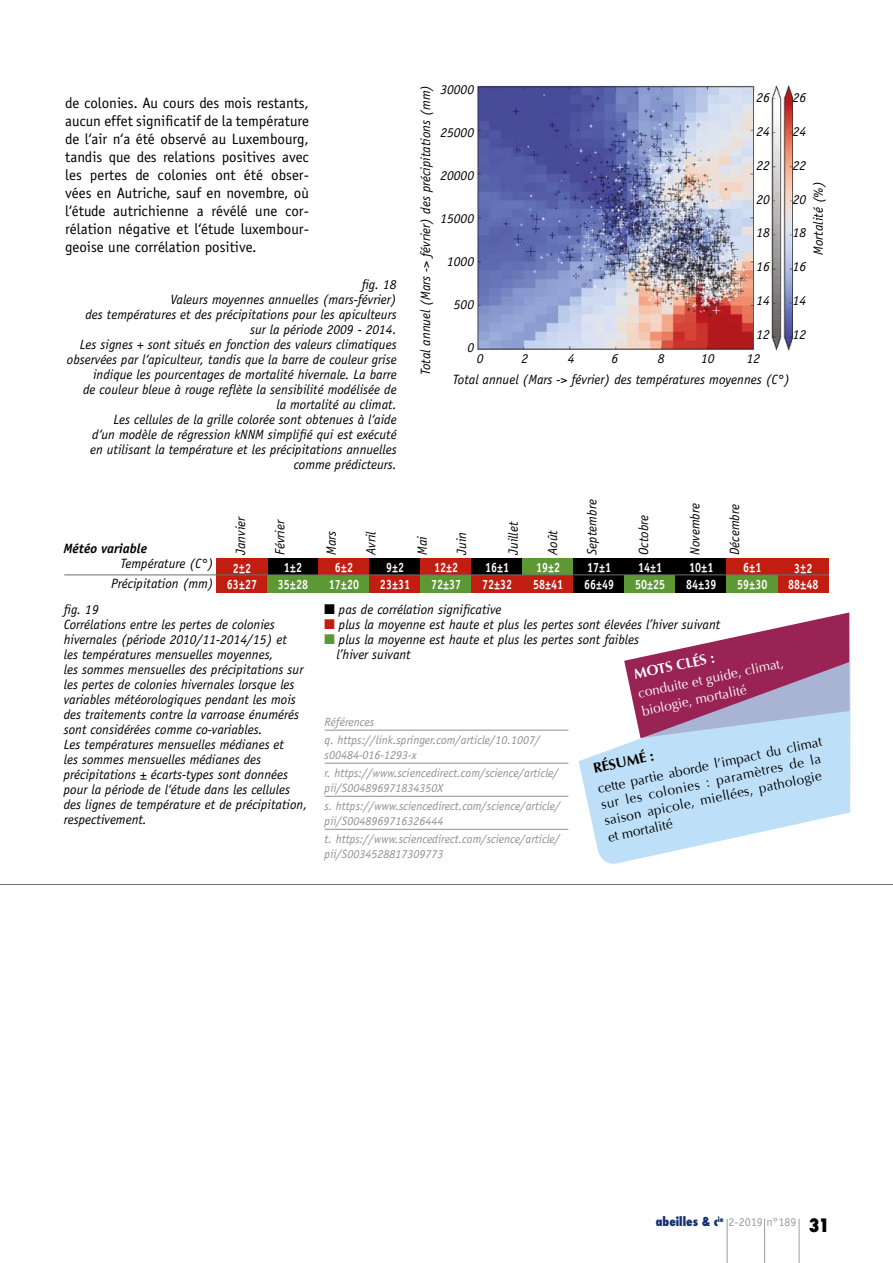
<style>
.page{position:relative;width:893px;height:1263px;background:#fff}
.page>*{position:absolute;margin:0;border:0;box-sizing:border-box;transform-origin:0 0}
.t1{font:800 condensed 18px "Futura";color:#000}
.t2{font:15px/18px "Officina Sans";color:#000;text-align:justify}
.t3{font:700 14.25px "Optima";color:#fff}
.t4{font:700 14.25px "Optima";color:#000}
.t5{font:italic 13.5px/15px "Officina Sans";color:#000;text-align:right}
.t6{font:700 13.5px/16.5px "Officina Sans";color:#fff;text-align:center;scale:.8 1}
.t7{font:13.5px/16.5px "Optima";color:#000}
.t8{font:13.5px/18px "Optima";color:#fff}
.t9{font:italic 700 13.5px "Officina Sans";color:#000}
.t10{font:italic 12px/18.6px "Officina Sans";color:#909090}
.t11{font:12px "Officina Sans";color:#9d9d9c}
.s1{font-family:"Futura";font-weight:800;font-stretch:condensed;color:#163072}
</style>
<div class="page">
<hr style="left:727px;top:1219px;width:1px;height:44px;background:#9d9d9c">
<hr style="left:764px;top:1219px;width:1px;height:44px;background:#9d9d9c">
<hr style="left:799px;top:1219px;width:1px;height:44px;background:#9d9d9c">
<div style="left:267px;top:558px;width:52px;height:17px;background:#000"></div>
<div style="left:216px;top:558px;width:51px;height:34px;background:#c21d11"></div>
<div style="left:319px;top:558px;width:51px;height:17px;background:#c21d11"></div>
<div style="left:370px;top:558px;width:51px;height:17px;background:#000"></div>
<div style="left:421px;top:558px;width:51px;height:17px;background:#c21d11"></div>
<div style="left:472px;top:558px;width:51px;height:17px;background:#000"></div>
<div style="left:523px;top:558px;width:51px;height:17px;background:#5c9833"></div>
<div style="left:574px;top:558px;width:51px;height:17px;background:#000"></div>
<div style="left:625px;top:558px;width:51px;height:17px;background:#000"></div>
<div style="left:676px;top:558px;width:51px;height:17px;background:#000"></div>
<div style="left:727px;top:558px;width:51px;height:17px;background:#c21d11"></div>
<div style="left:778px;top:558px;width:51px;height:34px;background:#c21d11"></div>
<div style="left:267px;top:575px;width:52px;height:17px;background:#5c9833"></div>
<div style="left:319px;top:575px;width:51px;height:17px;background:#5c9833"></div>
<div style="left:370px;top:575px;width:51px;height:17px;background:#c21d11"></div>
<div style="left:421px;top:575px;width:51px;height:17px;background:#5c9833"></div>
<div style="left:472px;top:575px;width:51px;height:17px;background:#c21d11"></div>
<div style="left:523px;top:575px;width:51px;height:17px;background:#c21d11"></div>
<div style="left:574px;top:575px;width:51px;height:17px;background:#000"></div>
<div style="left:625px;top:575px;width:51px;height:17px;background:#5c9833"></div>
<div style="left:676px;top:575px;width:51px;height:17px;background:#000"></div>
<div style="left:727px;top:575px;width:51px;height:17px;background:#5c9833"></div>
<hr style="left:65px;top:574px;width:764px;height:1px;background:#706f6f">
<img style="left:476px;top:85px;width:317px;height:266px">
<div style="left:755px;top:92px;width:15px;height:257px;background:#fff"></div>
<hr style="left:325px;top:730px;width:243px;height:1px;background:#909090">
<hr style="left:325px;top:763px;width:243px;height:1px;background:#909090">
<hr style="left:325px;top:796px;width:243px;height:1px;background:#909090">
<hr style="left:325px;top:829px;width:243px;height:1px;background:#909090">
<svg style="left:624px;top:612px;width:225px;height:50px"></svg>
<svg style="left:579px;top:662px;width:271px;height:202px;fill:#bddff7"></svg>
<hr style="left:0;top:884px;width:893px;height:1px;background:#706f6f">
<p class="t2" style="left:65px;top:94px;width:245px">de colonies. Au cours des mois restants, aucun effet significatif de la température de l‘air n‘a été observé au Luxembourg, tandis que des relations positives avec les pertes de colonies ont été obser&shy;vées en Autriche, sauf en novembre, où l‘étude autrichienne a révélé une cor&shy;rélation négative et l‘étude luxembour&shy;geoise une corrélation positive.</p>
<p class="t5" style="left:67px;top:277px;width:331px">fig. 18<br>Valeurs moyennes annuelles (mars-février)<br>des températures et des précipitations pour les apiculteurs sur la période 2009 - 2014.<br>Les signes + sont situés en fonction des valeurs climatiques observées par l‘apiculteur, tandis que la barre de couleur grise indique les pourcentages de mortalité hivernale. La barre<br>de couleur bleue à rouge reflète la sensibilité modélisée de<br>la mortalité au climat.<br>Les cellules de la grille colorée sont obtenues à l‘aide<br>d‘un modèle de régression kNNM simplifié qui est exécuté<br>en utilisant la température et les précipitations annuelles comme prédicteurs.</p>
<p class="t5" style="left:440px;top:82px;width:35px">30000</p>
<p class="t5" style="left:440px;top:125px;width:35px">25000</p>
<p class="t5" style="left:440px;top:168px;width:35px">20000</p>
<p class="t5" style="left:440px;top:211px;width:35px">15000</p>
<p class="t5" style="left:447px;top:254px;width:28px">1000</p>
<p class="t5" style="left:454px;top:297px;width:22px">500</p>
<p class="t5" style="left:467px;top:340px;width:8px">0</p>
<p class="t5" style="left:418px;top:375px;width:292px;rotate:-90deg">Total annuel (Mars -&gt; février) des précipitations (mm)</p>
<p class="t5" style="left:756px;top:90px;width:15px">26</p>
<p class="t5" style="left:756px;top:124px;width:15px">24</p>
<p class="t5" style="left:756px;top:158px;width:15px">22</p>
<p class="t5" style="left:756px;top:192px;width:15px">20</p>
<p class="t5" style="left:756px;top:225px;width:15px">18</p>
<p class="t5" style="left:756px;top:259px;width:15px">16</p>
<p class="t5" style="left:756px;top:293px;width:15px">14</p>
<p class="t5" style="left:756px;top:327px;width:15px">12</p>
<p class="t5" style="left:793px;top:90px;width:15px">26</p>
<p class="t5" style="left:793px;top:124px;width:15px">24</p>
<p class="t5" style="left:793px;top:158px;width:15px">22</p>
<p class="t5" style="left:793px;top:192px;width:15px">20</p>
<p class="t5" style="left:793px;top:225px;width:15px">18</p>
<p class="t5" style="left:793px;top:259px;width:15px">16</p>
<p class="t5" style="left:793px;top:293px;width:15px">14</p>
<p class="t5" style="left:793px;top:327px;width:15px">12</p>
<p class="t5" style="left:811px;top:255px;width:75px;rotate:-90deg">Mortalité (%)</p>
<p class="t5" style="left:477px;top:351px;width:8px">0</p>
<p class="t5" style="left:521px;top:351px;width:8px">2</p>
<p class="t5" style="left:568px;top:351px;width:8px">4</p>
<p class="t5" style="left:611px;top:351px;width:8px">6</p>
<p class="t5" style="left:658px;top:351px;width:8px">8</p>
<p class="t5" style="left:701px;top:351px;width:15px">10</p>
<p class="t5" style="left:747px;top:351px;width:15px">12</p>
<p class="t5" style="left:453px;top:372px;width:339px">Total annuel (Mars -&gt; février) des températures moyennes (C°)</p>
<p class="t9" style="left:63px;top:540px;width:85px">Météo variable</p>
<p class="t5" style="left:111px;top:554px;width:104px;line-height:19.5px">Température (C°)<br>Précipitation (mm)</p>
<p class="t5" style="left:233px;top:555px;width:40px;rotate:-90deg">Janvier</p>
<p class="t5" style="left:272px;top:555px;width:37px;rotate:-90deg">Février</p>
<p class="t5" style="left:324px;top:555px;width:26px;rotate:-90deg">Mars</p>
<p class="t5" style="left:363px;top:555px;width:25px;rotate:-90deg">Avril</p>
<p class="t5" style="left:415px;top:555px;width:21px;rotate:-90deg">Mai</p>
<p class="t5" style="left:454px;top:555px;width:24px;rotate:-90deg">Juin</p>
<p class="t5" style="left:506px;top:555px;width:35px;rotate:-90deg">Juillet</p>
<p class="t5" style="left:545px;top:555px;width:27px;rotate:-90deg">Août</p>
<p class="t5" style="left:585px;top:555px;width:57px;rotate:-90deg">Septembre</p>
<p class="t5" style="left:636px;top:555px;width:41px;rotate:-90deg">Octobre</p>
<p class="t5" style="left:687px;top:555px;width:53px;rotate:-90deg">Novembre</p>
<p class="t5" style="left:727px;top:555px;width:52px;rotate:-90deg">Décembre</p>
<p class="t6" style="left:233px;top:559px;width:24px">2+–2</p>
<p class="t6" style="left:290px;top:561px;width:17px">–2</p>
<p class="t6" style="left:227px;top:576px;width:39px">63+–27</p>
<p class="t6" style="left:335px;top:559px;width:24px">6+–2</p>
<p class="t6" style="left:386px;top:559px;width:24px">9+–2</p>
<p class="t6" style="left:434px;top:559px;width:32px">12+–2</p>
<p class="t6" style="left:485px;top:559px;width:32px">16+–1</p>
<p class="t6" style="left:536px;top:559px;width:32px">19+–2</p>
<p class="t6" style="left:587px;top:559px;width:32px">17+–1</p>
<p class="t6" style="left:638px;top:559px;width:32px">14+–1</p>
<p class="t6" style="left:689px;top:559px;width:32px">10+–1</p>
<p class="t6" style="left:743px;top:559px;width:24px">6+–1</p>
<p class="t6" style="left:788px;top:559px;width:32px">3+–2<br>88+</p>
<p class="t6" style="left:284px;top:558px;width:17px">1+</p>
<p class="t6" style="left:278px;top:576px;width:39px">35+–28</p>
<p class="t6" style="left:329px;top:576px;width:39px">17+–20</p>
<p class="t6" style="left:380px;top:576px;width:39px">23+–31</p>
<p class="t6" style="left:431px;top:576px;width:39px">72+–37</p>
<p class="t6" style="left:482px;top:576px;width:39px">72+–32</p>
<p class="t6" style="left:533px;top:576px;width:39px">58+–41</p>
<p class="t6" style="left:584px;top:576px;width:39px">66+–49</p>
<p class="t6" style="left:635px;top:576px;width:39px">50+–25</p>
<p class="t6" style="left:686px;top:576px;width:39px">84+–39</p>
<p class="t6" style="left:737px;top:576px;width:39px">59+–30</p>
<p class="t6" style="left:800px;top:576px;width:24px">–48</p>
<p class="t5" style="left:64px;top:602px;width:245px;text-align:left">fig. 19<br>Corrélations entre les pertes de colonies hivernales (période 2010/11-2014/15) et<br>les températures mensuelles moyennes,<br>les sommes mensuelles des précipitations sur les pertes de colonies hivernales lorsque les variables météorologiques pendant les mois des traitements contre la varroase énumérés sont considérées comme co-variables.<br>Les températures mensuelles médianes et<br>les sommes mensuelles médianes des précipitations ± écarts-types sont données pour la période de l‘étude dans les cellules des lignes de température et de précipitation, respectivement.</p>
<p class="t5" style="left:337px;top:602px;width:385px;text-align:left">pas de corrélation significative<br>plus la moyenne est haute et plus les pertes sont élevées l’hiver suivant plus la moyenne est haute et plus les pertes sont faibles<br>l’hiver suivant</p>
<p class="t3" style="left:633px;top:666px;width:83px;rotate:-12deg">MOTS CLÉS :</p>
<p class="t8" style="left:636px;top:685px;width:150px;rotate:-12deg">conduite et guide, climat, biologie, mortalité</p>
<p class="t4" style="left:592px;top:760px;width:63px;rotate:-12deg">RÉSUMÉ :</p>
<p class="t10" style="left:325px;top:712px;width:217px">Références<br>q. https://link.springer.com/article/10.1007/</p>
<p class="t10" style="left:325px;top:745px;width:236px">s00484-016-1293-x<br>r. https://www.sciencedirect.com/science/article/</p>
<p class="t10" style="left:325px;top:778px;width:237px">pii/S004896971834350X<br>s. https://www.sciencedirect.com/science/article/</p>
<p class="t10" style="left:325px;top:811px;width:237px">pii/S0048969716326444<br>t. https://www.sciencedirect.com/science/article/</p>
<p class="t10" style="left:325px;top:844px;width:120px">pii/S0034528817309773</p>
<p class="t7" style="left:596px;top:781px;width:231px;rotate:-12deg">cette partie aborde l’impact du climat sur les colonies : paramètres de la saison apicole, miellées, pathologie et mortalité</p>
<p class="t11" style="left:656px;top:1215px;width:142px"><span class="s1">abeilles &amp; c</span><sup>ie</sup> 2-2019 n°189</p>
<h1 class="t1" style="left:809px;top:1213px;width:22px">31</h1>
</div>
